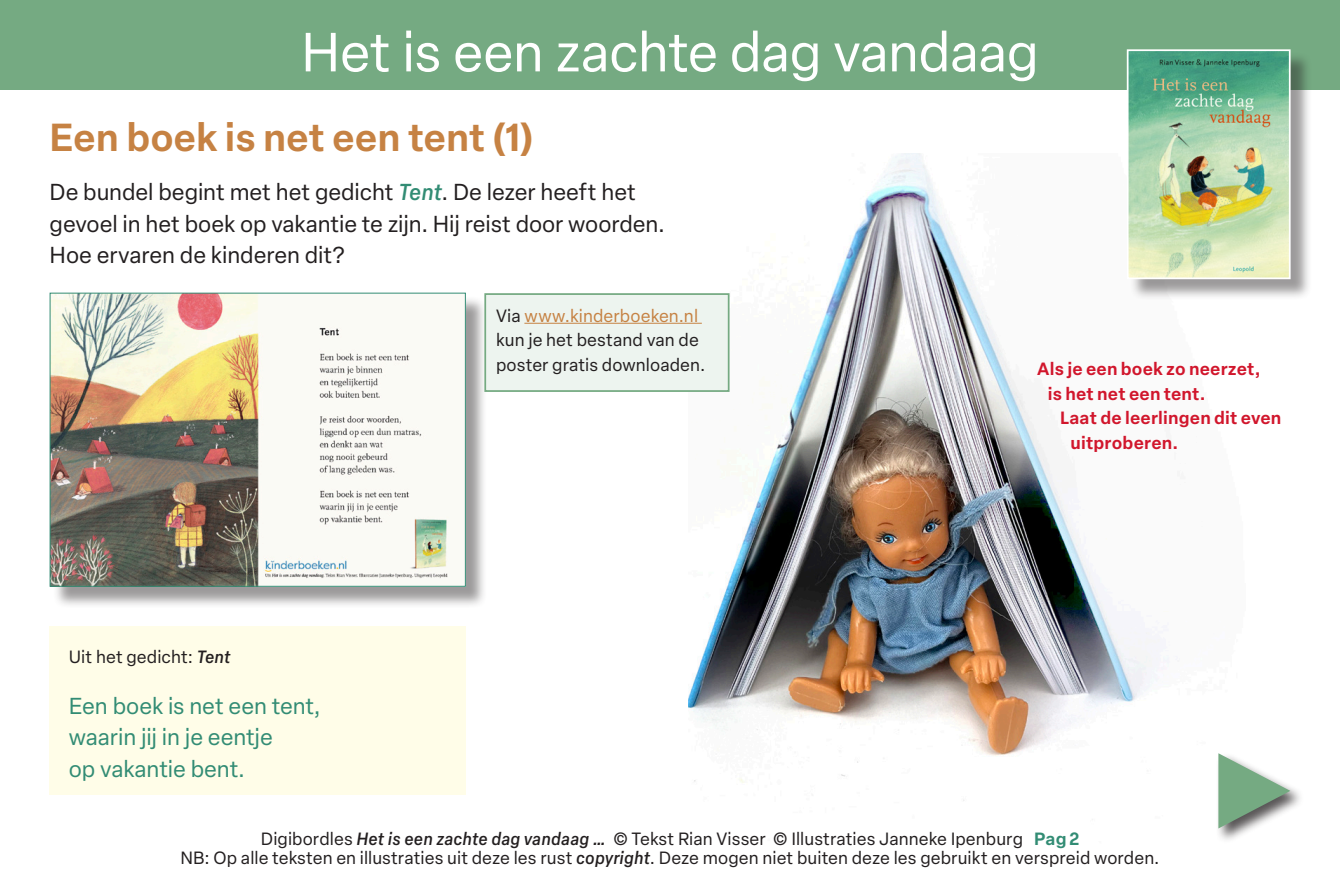
<style>
.page{position:relative;width:1340px;height:893px;background:#fff}
.page>*{position:absolute;margin:0;border:0;box-sizing:border-box;transform-origin:0 0}
.t1{font:54.25px "Elza Text";letter-spacing:-.01em;color:#fff}
.K1_kop_rood{font:600 38.5px "Elza Text";letter-spacing:-.005em;color:#c68243}
.plat{font:22.75px/31.5px "Elza Text";letter-spacing:-.005em;color:#231f20}
.plat_gedicht{font:22.75px "Elza Text";letter-spacing:-.005em;color:#328c74}
.plat_klein{font:17.5px/24.5px "Elza Text";letter-spacing:.005em;color:#231f20}
.bijschrift{font:600 17.5px "Elza Text";letter-spacing:.01em;color:#d1162c}
.s1{font-weight:500;font-style:italic;color:#328c74}
.s2{font-weight:500;font-style:italic}
.s3{color:#c68243}
.s4{font-weight:600;color:#328c74}
</style>
<div class="page">
<div style="left:0;top:0;width:1339px;height:89px;background:#75aa82"></div>
<img style="left:689px;top:153px;width:490px;height:648px">
<div style="left:49px;top:627px;width:417px;height:168px;background:#fffde8"></div>
<div style="left:52px;top:295px;width:436px;height:313px;background:#231f20;opacity:.45"></div>
<img style="left:52px;top:295px;width:412px;height:290px">
<div style="left:50px;top:293px;width:416px;height:294px;border:1px solid #328c74"></div>
<div style="left:1129px;top:52px;width:183px;height:249px;background:#231f20;opacity:.45"></div>
<img style="left:1129px;top:52px;width:158px;height:224px">
<div style="left:1126px;top:49px;width:164px;height:230px;border:2px solid #fff"></div>
<div style="left:485px;top:294px;width:243px;height:97px;background:#edf4ef"></div>
<hr style="left:524px;top:323px;width:178px;height:1px;background:#c68243">
<div style="left:484px;top:293px;width:245px;height:99px;border:2px solid #75aa82"></div>
<div style="left:1215px;top:752px;width:90px;height:92px;background:#231f20;opacity:.75"></div>
<svg style="left:1218px;top:753px;width:72px;height:75px"></svg>
<h1 class="t1" style="left:301px;top:12px;width:739px">Het is een zachte dag vandaag</h1>
<p class="K1_kop_rood" style="left:50px;top:107px;width:485px">Een boek is net een tent (1)</p>
<p class="plat" style="left:50px;top:175px;width:617px">De bundel begint met het gedicht <span class="s1">Tent</span>. De lezer heeft het gevoel in het boek op vakantie te zijn. Hij reist door woorden.<br>Hoe ervaren de kinderen dit?</p>
<p class="plat_klein" style="left:69px;top:644px;width:163px">Uit het gedicht: <span class="s2">Tent</span></p>
<p class="plat_gedicht" style="left:69px;top:689px;width:253px">Een boek is net een tent,</p>
<p class="plat_gedicht" style="left:69px;top:720px;width:205px">waarin jij in je eentje</p>
<p class="plat_gedicht" style="left:69px;top:752px;width:178px">op vakantie bent.</p>
<p class="plat_klein" style="left:496px;top:302px;width:211px">Via <span class="s3">www.kinderboeken.nl </span>kun je het bestand van de poster gratis downloaden.</p>
<p class="bijschrift" style="left:1037px;top:355px;width:225px">Als je een boek zo neerzet,</p>
<p class="bijschrift" style="left:1047px;top:380px;width:159px">is het net een tent.</p>
<p class="bijschrift" style="left:1060px;top:404px;width:223px">Laat de leerlingen dit even</p>
<p class="bijschrift" style="left:1070px;top:429px;width:109px">uitproberen.</p>
<p class="plat_klein" style="left:180px;top:828px;width:980px;line-height:19.2px;text-align:center">Digibordles <span class="s2">Het is een zachte dag vandaag …</span> © Tekst Rian Visser © Illustraties Janneke Ipenburg <span class="s4">Pag 2<br></span>NB: Op alle teksten en illustraties uit deze les rust <span class="s2">copyright</span>. Deze mogen niet buiten deze les gebruikt en verspreid worden.</p>
</div>
